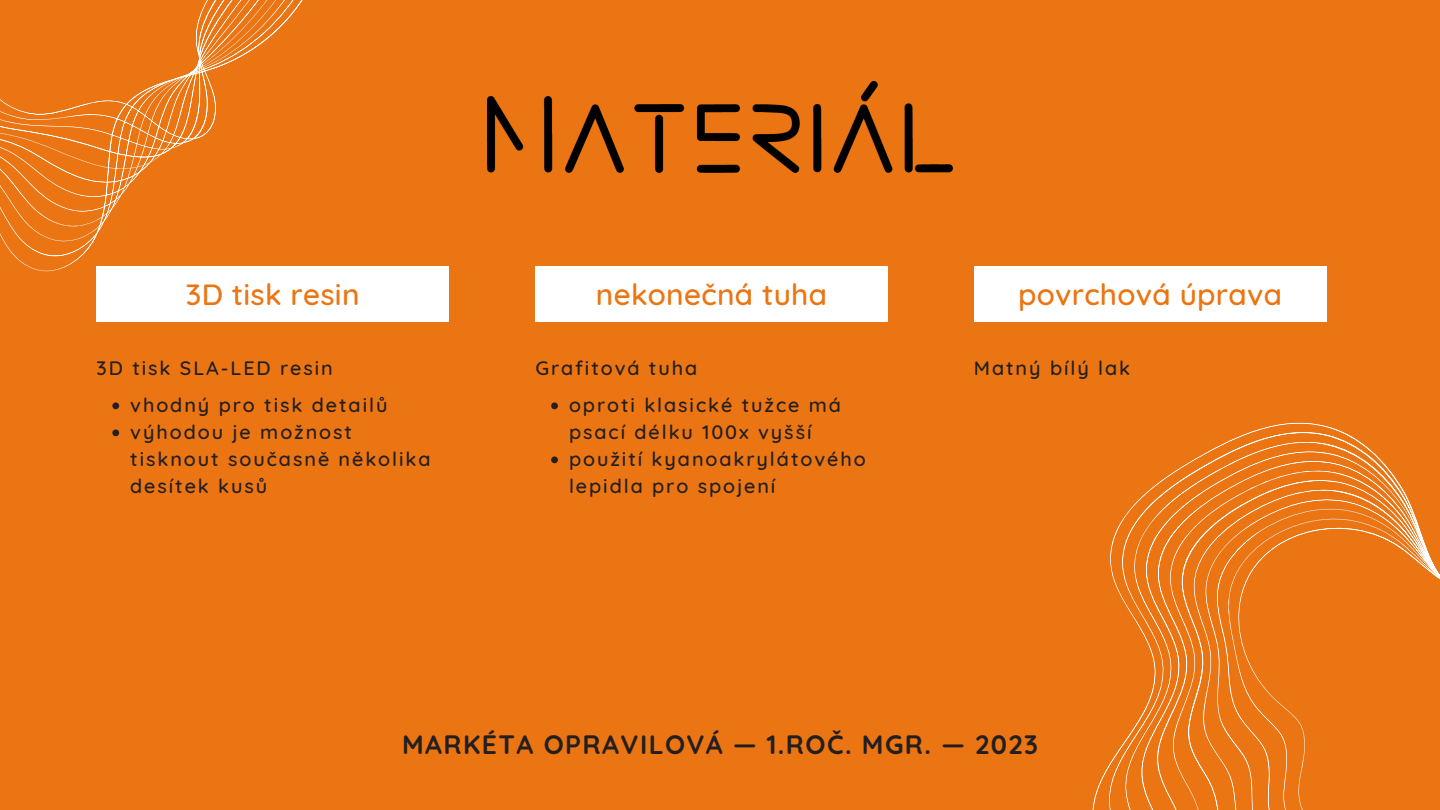
<style>
.page{position:relative;width:1440px;height:810px;background:#eb7513}
.page>*{position:absolute;margin:0;border:0;box-sizing:border-box;transform-origin:0 0}
.t1{font:500 29.8px "Quicksand";letter-spacing:.01em;color:#eb7513}
.t2{font:700 26.5px "Quicksand";letter-spacing:.055em;color:#231f20}
.t3{font:500 19.8px/27px "Quicksand";letter-spacing:.1em;color:#231f20}
</style>
<div class="page">
<div style="left:97px;top:266px;width:352px;height:56px;background:#fff"></div>
<svg style="left:1092px;top:422px;width:348px;height:388px"></svg>
<svg style="left:0;top:0;width:303px;height:271px"></svg>
<img style="left:487px;top:81px;width:465px;height:92px">
<svg style="left:112px;top:402px;width:7px;height:7px"></svg>
<svg style="left:112px;top:429px;width:7px;height:7px"></svg>
<div style="left:535px;top:266px;width:353px;height:56px;background:#fff"></div>
<div style="left:974px;top:266px;width:352px;height:56px;background:#fff"></div>
<svg style="left:551px;top:402px;width:7px;height:7px"></svg>
<svg style="left:551px;top:456px;width:7px;height:7px"></svg>
<p class="t1" style="left:186px;top:275px;width:175px">3D tisk resin</p>
<p class="t1" style="left:596px;top:275px;width:233px">nekonečná tuha</p>
<p class="t1" style="left:1018px;top:275px;width:265px">povrchová úprava</p>
<p class="t3" style="left:97px;top:354px;width:238px">3D tisk SLA-LED resin</p>
<p class="t3" style="left:535px;top:354px;width:163px">Grafitová tuha</p>
<p class="t3" style="left:974px;top:354px;width:158px">Matný bílý lak</p>
<p class="t3" style="left:130px;top:391px;width:259px">vhodný pro tisk detailů</p>
<p class="t3" style="left:130px;top:418px;width:302px">výhodou je možnost tisknout současně několika desítek kusů</p>
<p class="t3" style="left:569px;top:391px;width:273px">oproti klasické tužce má psací délku 100x vyšší</p>
<p class="t3" style="left:569px;top:445px;width:298px">použití kyanoakrylátového lepidla pro spojení</p>
<p class="t2" style="left:402px;top:728px;width:637px">MARKÉTA OPRAVILOVÁ — 1.ROČ. MGR. — 2023</p>
</div>
